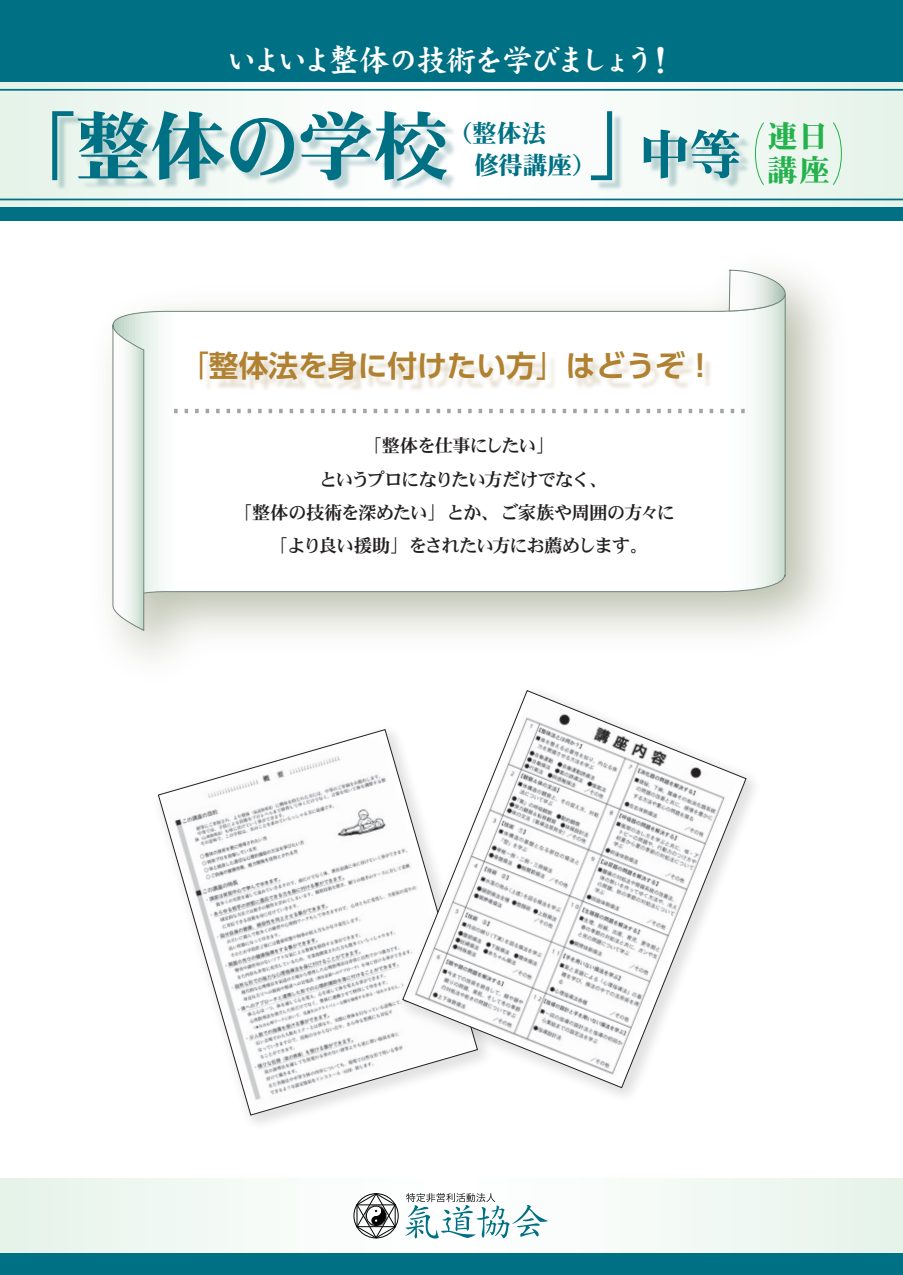
<style>
.page{position:relative;width:903px;height:1275px;background:#fff}
.page>*{position:absolute;margin:0;border:0;box-sizing:border-box;transform-origin:0 0}
.t1{font:77px "DFHS Mincho Std W9";letter-spacing:-.03em;color:#007184}
.t2{font:31.5px "DF Kai Sho Std W9";letter-spacing:-.145em;color:#fff}
.t3{font:30.8px/33.4px "DFHS Mincho Std W9";color:#23b24b}
.t4{font:700 29.75px "UD Shin Go Pro De";color:#b08131}
.t5{font:25.2px/32.4px "DFHS Mincho Std W9";letter-spacing:-.025em;color:#007184}
.t6{font:18.38px "DFHS Mincho Std W7";letter-spacing:-.065em;color:#231f20}
.t7{font:18.38px "DFHS Mincho Std W7";letter-spacing:-.045em;color:#231f20}
.t8{font:18.38px "DFHS Mincho Std W7";letter-spacing:-.1em;color:#231f20}
.s1{font-size:53.55px}
.s2{font-family:"UD Shin Go Pro";font-weight:400}
</style>
<div class="page">
<div style="left:0;top:1178px;width:903px;height:78px;background:#f2f9f5"></div>
<div style="left:354px;top:1193px;width:44px;height:45px;border:1px solid #030303;border-radius:50%"></div>
<svg style="left:356px;top:1193px;width:40px;height:46px"></svg>
<svg style="left:405px;top:1193px;width:143px;height:45px"></svg>
<div style="left:0;top:1253px;width:903px;height:22px;background:#007184"></div>
<svg style="left:144px;top:278px;width:643px;height:352px"></svg>
<img style="left:163px;top:735px;width:228px;height:377px">
<img style="left:391px;top:688px;width:363px;height:408px">
<svg style="left:402px;top:690px;width:345px;height:398px"></svg>
<img style="left:409px;top:696px;width:329px;height:383px">
<svg style="left:108px;top:293px;width:677px;height:301px"></svg>
<svg style="left:112px;top:324px;width:32px;height:307px"></svg>
<svg style="left:729px;top:270px;width:96px;height:41px"></svg>
<img style="left:165px;top:353px;width:581px;height:49px">
<svg style="left:174px;top:409px;width:571px;height:4px"></svg>
<svg style="left:0;top:81px;width:903px;height:126px"></svg>
<div style="left:0;top:0;width:903px;height:81px;background:#007184"></div>
<hr style="left:0;top:89px;width:903px;height:2px;background:#007184">
<div style="left:0;top:207px;width:903px;height:14px;background:#007184"></div>
<hr style="left:0;top:199px;width:903px;height:1px;background:#007184">
<img style="left:2px;top:110px;width:754px;height:89px">
<svg style="left:755px;top:122px;width:9px;height:64px"></svg>
<svg style="left:832px;top:122px;width:10px;height:64px"></svg>
<p class="t2" style="left:226px;top:42px;width:452px">いよいよ整体の技術を学びましょう！</p>
<p class="t1" style="left:0;top:104px;width:744px">「整体の学校　　」<span class="s1">中等</span></p>
<p class="t5" style="left:474px;top:116px;width:125px;text-indent:-27px">（整体法<br>修得講座）</p>
<p class="t3" style="left:767px;top:119px;width:65px">連日講座</p>
<p class="t4" style="left:179px;top:341px;width:537px"><span class="s2">「</span>整体法を身に付けたい方<span class="s2">」</span>はどうぞ！</p>
<p class="t6" style="left:363px;top:436px;width:193px">「整体を仕事にしたい」</p>
<p class="t8" style="left:319px;top:469px;width:291px">というプロになりたい方だけでなく、</p>
<p class="t7" style="left:233px;top:502px;width:443px">「整体の技術を深めたい」とか、ご家族や周囲の方々に</p>
<p class="t6" style="left:269px;top:536px;width:381px">「より良い援助」をされたい方にお薦めします。</p>
</div>
